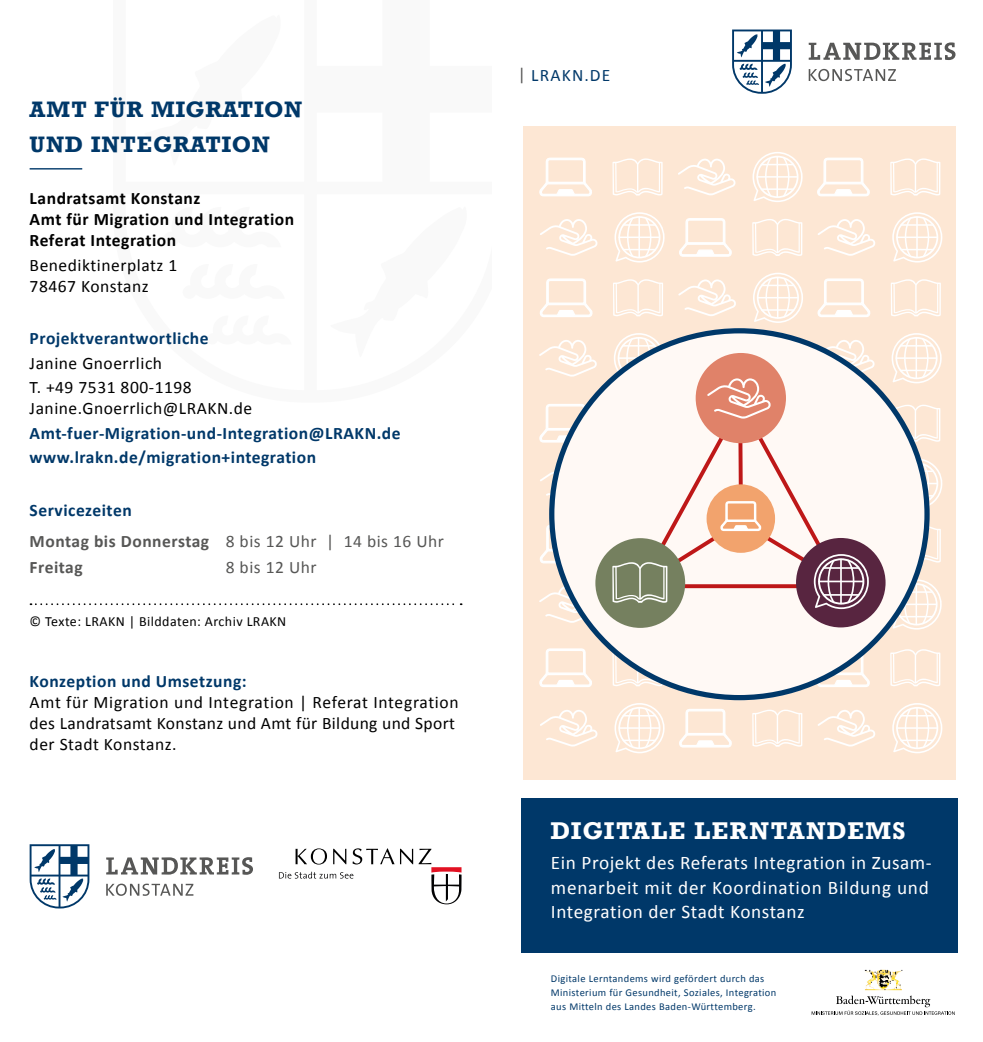
<style>
.page{position:relative;width:983px;height:1042px;background:#fff}
.page>*{position:absolute;margin:0;border:0;box-sizing:border-box;transform-origin:0 0}
.t1{font:700 22.75px "Rockwell";letter-spacing:.07em;color:#fff}
.t2{font:700 21px/35px "Rockwell";letter-spacing:.05em;color:#003869}
.t3{font:19.25px/24.5px "Calibri";letter-spacing:.03em;color:#fff}
.t4{font:17.5px/21px "Calibri";letter-spacing:.03em;color:#000}
.t5{font:700 17.5px/24.5px "Calibri";letter-spacing:.03em;color:#003869}
.t6{font:700 17.5px/21px "Calibri";letter-spacing:.03em;color:#000}
.t7{font:17.5px/31.5px "Calibri";letter-spacing:.03em;color:#575756}
.t8{font:17.5px "Calibri";letter-spacing:.07em;color:#003869}
.t9{font:700 17.5px "Calibri";letter-spacing:.03em;color:#575756}
.t10{font:14px "Calibri";letter-spacing:.03em;color:#000}
.t11{font:10.5px/14px "Calibri";letter-spacing:.035em;color:#003869}
.s1{font-weight:700;color:#003869}
.s2{font-weight:700}
.s3{color:#575756}
</style>
<div class="page">
<div style="left:523px;top:127px;width:432px;height:662px;background:#fde7d4"></div>
<div style="left:521px;top:791px;width:436px;height:161px;background:#003869"></div>
<div style="left:513px;top:780px;width:469px;height:18px;background:#fff"></div>
<svg style="left:808px;top:69px;width:87px;height:12px"></svg>
<svg style="left:808px;top:42px;width:147px;height:18px"></svg>
<svg style="left:732px;top:30px;width:59px;height:64px"></svg>
<svg style="left:30px;top:603px;width:431px;height:2px"></svg>
<hr style="left:30px;top:168px;width:52px;height:1px;background:#003869">
<img style="left:864px;top:970px;width:39px;height:20px">
<svg style="left:811px;top:995px;width:143px;height:20px"></svg>
<svg style="left:612px;top:158px;width:50px;height:38px"></svg>
<svg style="left:539px;top:157px;width:53px;height:40px"></svg>
<svg style="left:890px;top:158px;width:50px;height:38px"></svg>
<svg style="left:678px;top:159px;width:57px;height:36px"></svg>
<svg style="left:752px;top:152px;width:50px;height:50px"></svg>
<svg style="left:817px;top:157px;width:53px;height:40px"></svg>
<svg style="left:752px;top:219px;width:50px;height:37px"></svg>
<svg style="left:540px;top:219px;width:57px;height:37px"></svg>
<svg style="left:614px;top:212px;width:50px;height:50px"></svg>
<svg style="left:679px;top:218px;width:53px;height:39px"></svg>
<svg style="left:818px;top:219px;width:57px;height:37px"></svg>
<svg style="left:892px;top:212px;width:50px;height:50px"></svg>
<svg style="left:613px;top:279px;width:50px;height:37px"></svg>
<svg style="left:540px;top:278px;width:53px;height:39px"></svg>
<svg style="left:891px;top:279px;width:49px;height:37px"></svg>
<svg style="left:678px;top:279px;width:58px;height:37px"></svg>
<svg style="left:753px;top:273px;width:49px;height:50px"></svg>
<svg style="left:817px;top:278px;width:54px;height:39px"></svg>
<svg style="left:539px;top:340px;width:57px;height:37px"></svg>
<svg style="left:891px;top:333px;width:50px;height:50px"></svg>
<svg style="left:539px;top:403px;width:50px;height:40px"></svg>
<svg style="left:890px;top:405px;width:50px;height:37px"></svg>
<svg style="left:540px;top:465px;width:19px;height:36px"></svg>
<svg style="left:917px;top:458px;width:25px;height:51px"></svg>
<svg style="left:540px;top:525px;width:20px;height:39px"></svg>
<svg style="left:919px;top:525px;width:21px;height:37px"></svg>
<svg style="left:539px;top:586px;width:49px;height:37px"></svg>
<svg style="left:891px;top:579px;width:50px;height:50px"></svg>
<svg style="left:612px;top:650px;width:50px;height:36px"></svg>
<svg style="left:539px;top:648px;width:53px;height:39px"></svg>
<svg style="left:890px;top:649px;width:50px;height:37px"></svg>
<svg style="left:815px;top:648px;width:55px;height:39px"></svg>
<svg style="left:752px;top:709px;width:50px;height:38px"></svg>
<svg style="left:540px;top:710px;width:57px;height:36px"></svg>
<svg style="left:614px;top:703px;width:50px;height:50px"></svg>
<svg style="left:679px;top:709px;width:53px;height:39px"></svg>
<svg style="left:818px;top:710px;width:57px;height:36px"></svg>
<svg style="left:892px;top:703px;width:50px;height:50px"></svg>
<svg style="left:279px;top:872px;width:74px;height:6px"></svg>
<svg style="left:295px;top:848px;width:32px;height:16px"></svg>
<svg style="left:333px;top:849px;width:13px;height:15px"></svg>
<svg style="left:352px;top:848px;width:42px;height:16px"></svg>
<svg style="left:400px;top:849px;width:61px;height:55px"></svg>
<div style="left:553px;top:328px;width:372px;height:372px;background:#fff9f5;border-radius:50%"></div>
<div style="left:595px;top:538px;width:90px;height:90px;background:#75805f;border-radius:50%"></div>
<div style="left:795px;top:538px;width:90px;height:89px;background:#582540;border-radius:50%"></div>
<svg style="left:612px;top:333px;width:263px;height:295px"></svg>
<svg style="left:106px;top:883px;width:87px;height:13px"></svg>
<svg style="left:106px;top:857px;width:147px;height:18px"></svg>
<svg style="left:30px;top:844px;width:59px;height:64px"></svg>
<p class="t2" style="left:30px;top:91px;width:274px">AMT FÜR MIGRATION<br>UND INTEGRATION</p>
<p class="t6" style="left:30px;top:188px;width:266px">Landratsamt Konstanz<br>Amt für Migration und Integration<br>Referat Integration</p>
<p class="t4" style="left:30px;top:254px;width:149px">Benediktinerplatz 1<br>78467 Konstanz</p>
<p class="t5" style="left:30px;top:326px;width:180px">Projektverantwortliche</p>
<p class="t4" style="left:30px;top:351px;width:164px;line-height:24.5px">Janine Gnoerrlich<br>T. +49 7531 800-1198</p>
<p class="t4" style="left:30px;top:398px;width:224px">Janine.Gnoerrlich@LRAKN.de</p>
<p class="t5" style="left:30px;top:420px;width:372px">Amt-fuer-Migration-und-Integration@LRAKN.de www.lrakn.de/migration+integration</p>
<p class="t7" style="left:30px;top:494px;width:416px"><span class="s1">Servicezeiten<br></span><span class="s2">Montag bis Donnerstag</span> 8 bis 12 Uhr | 14 bis 16 Uhr</p>
<p class="t9" style="left:30px;top:556px;width:55px">Freitag</p>
<p class="t7" style="left:226px;top:552px;width:92px">8 bis 12 Uhr</p>
<p class="t10" style="left:30px;top:612px;width:258px">© Texte: LRAKN | Bilddaten: Archiv LRAKN</p>
<p class="t5" style="left:30px;top:669px;width:218px">Konzeption und Umsetzung:</p>
<p class="t4" style="left:30px;top:692px;width:430px">Amt für Migration und Integration | Referat Integration des Landratsamt Konstanz und Amt für Bildung und Sport der Stadt Konstanz.</p>
<p class="t8" style="left:517px;top:64px;width:94px"><span class="s3">|</span> LRAKN.DE</p>
<h1 class="t1" style="left:550px;top:816px;width:356px">DIGITALE LERNTANDEMS</h1>
<p class="t3" style="left:550px;top:851px;width:382px">Ein Projekt des Referats Integration in Zusam&shy;menarbeit mit der Koordination Bildung und<br>Integration der Stadt Konstanz</p>
<p class="t11" style="left:550px;top:972px;width:227px">Digitale Lerntandems wird gefördert durch das<br>Ministerium für Gesundheit, Soziales, Integration aus Mitteln des Landes Baden-Württemberg.</p>
</div>
